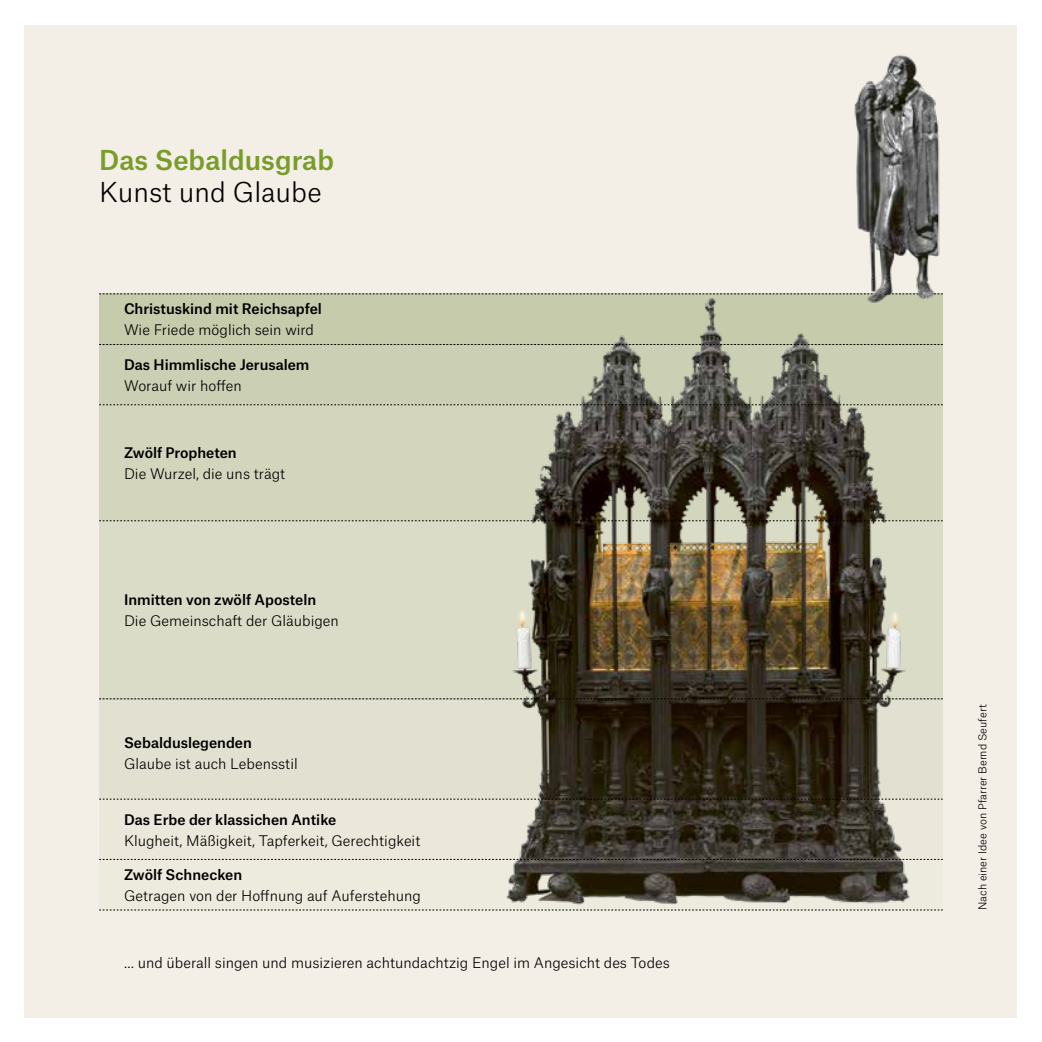
<style>
.page{position:relative;width:1042px;height:1042px;background:#fff}
.page>*{position:absolute;margin:0;border:0;box-sizing:border-box;transform-origin:0 0}
.t1{font:500 26.25px "Atlas Grotesk";color:#799c2b}
.t2{font:300 26.25px "Atlas Grotesk";color:#000}
.t3{font:300 14px "Atlas Grotesk";color:#000}
.t4{font:500 14px "Atlas Grotesk";color:#000}
.t5{font:300 10.5px "Atlas Grotesk";color:#000}
</style>
<div class="page">
<div style="left:25px;top:25px;width:992px;height:992px;background:#f3eee6"></div>
<div style="left:99px;top:294px;width:844px;height:51px;background:#c5cbab"></div>
<div style="left:99px;top:345px;width:844px;height:60px;background:#cbd0b4"></div>
<div style="left:99px;top:405px;width:844px;height:116px;background:#d3d6bd"></div>
<div style="left:99px;top:698px;width:844px;height:101px;background:#e2e1d1"></div>
<div style="left:99px;top:799px;width:844px;height:60px;background:#ebe7db"></div>
<div style="left:99px;top:859px;width:844px;height:51px;background:#edeade"></div>
<div style="left:99px;top:521px;width:844px;height:178px;background:#dbdcc7"></div>
<img style="left:482px;top:293px;width:461px;height:618px">
<svg style="left:99px;top:294px;width:747px;height:1px"></svg>
<svg style="left:99px;top:344px;width:844px;height:1px"></svg>
<svg style="left:99px;top:404px;width:844px;height:1px"></svg>
<svg style="left:99px;top:520px;width:844px;height:1px"></svg>
<svg style="left:99px;top:698px;width:844px;height:1px"></svg>
<svg style="left:99px;top:799px;width:844px;height:1px"></svg>
<svg style="left:99px;top:909px;width:844px;height:1px"></svg>
<svg style="left:99px;top:859px;width:844px;height:1px"></svg>
<img style="left:846px;top:54px;width:97px;height:260px">
<h1 class="t1" style="left:99px;top:139px;width:236px">Das Sebaldusgrab</h1>
<h1 class="t2" style="left:99px;top:171px;width:224px">Kunst und Glaube</h1>
<p class="t4" style="left:124px;top:298px;width:199px">Christuskind mit Reichsapfel</p>
<p class="t3" style="left:124px;top:319px;width:191px">Wie Friede möglich sein wird</p>
<p class="t4" style="left:124px;top:353px;width:187px">Das Himmlische Jerusalem</p>
<p class="t3" style="left:124px;top:375px;width:119px">Worauf wir hoffen</p>
<p class="t4" style="left:124px;top:441px;width:114px">Zwölf Propheten</p>
<p class="t3" style="left:124px;top:463px;width:163px">Die Wurzel, die uns trägt</p>
<p class="t4" style="left:124px;top:588px;width:194px">Inmitten von zwölf Aposteln</p>
<p class="t3" style="left:124px;top:610px;width:216px">Die Gemeinschaft der Gläubigen</p>
<p class="t4" style="left:124px;top:731px;width:129px">Sebalduslegenden</p>
<p class="t3" style="left:124px;top:753px;width:175px">Glaube ist auch Lebensstil</p>
<p class="t4" style="left:124px;top:808px;width:214px">Das Erbe der klassichen Antike</p>
<p class="t3" style="left:124px;top:829px;width:298px">Klugheit, Mäßigkeit, Tapferkeit, Gerechtigkeit</p>
<p class="t4" style="left:124px;top:863px;width:120px">Zwölf Schnecken</p>
<p class="t3" style="left:124px;top:884px;width:298px">Getragen von der Hoffnung auf Auferstehung</p>
<p class="t3" style="left:124px;top:951px;width:547px">… und überall singen und musizieren achtundachtzig Engel im Angesicht des Todes</p>
<p class="t5" style="left:974px;top:910px;width:207px;rotate:-90deg">Nach einer Idee von Pfarrer Bernd Seufert</p>
</div>
